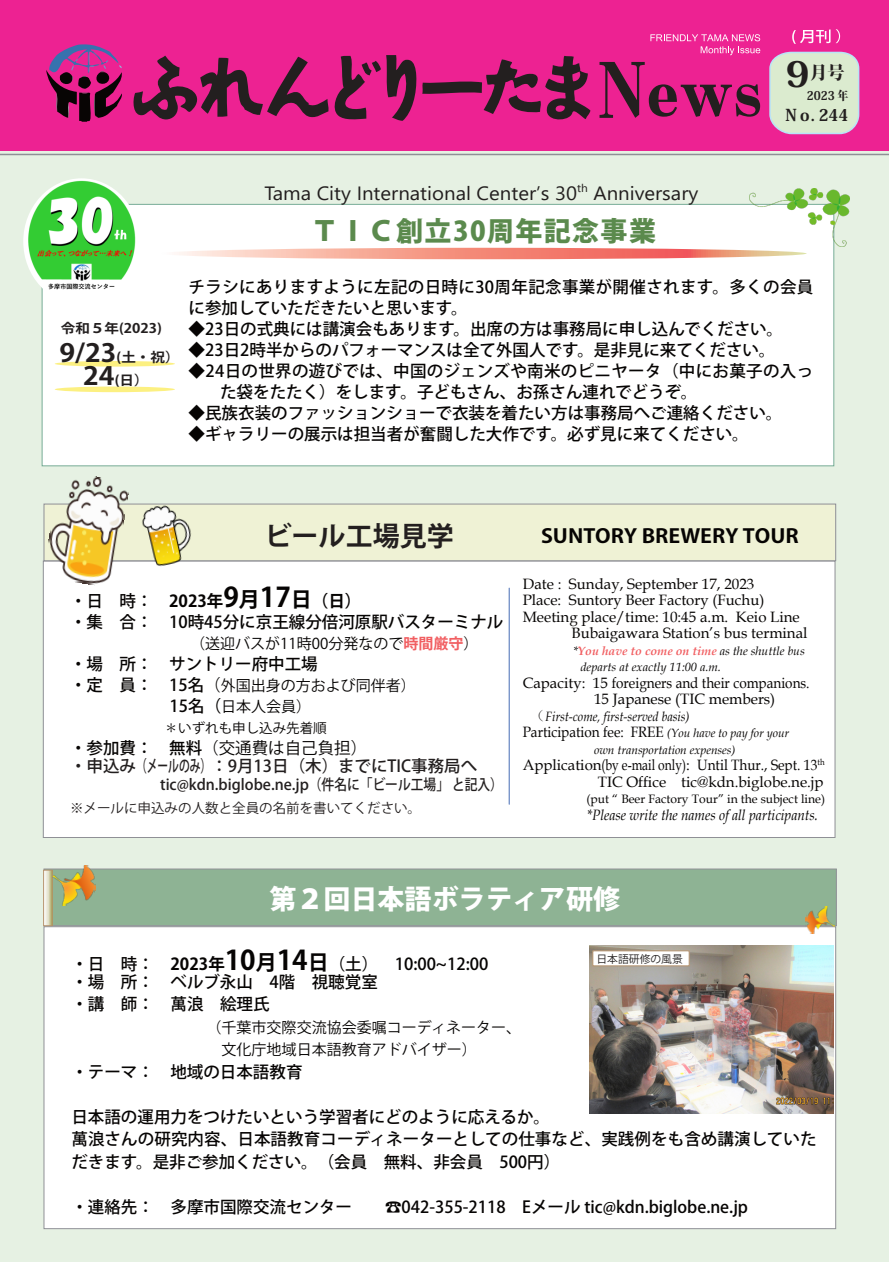
<style>
.page{position:relative;width:889px;height:1262px;background:#fff}
.page>*{position:absolute;margin:0;border:0;box-sizing:border-box;transform-origin:0 0}
.t1{font:800 27px "Koz Go Pr 6 N";color:#fff}
.t2{font:800 27px "Koz Go Pr 6 N";letter-spacing:.05em;color:#5b8a4d}
.t3{font:700 27px "Koz Go Pr 6 N";color:#231f1f}
.t4{font:19.2px "Yu Gothic UI";color:#231f1f;scale:1.06 1}
.t5{font:700 19.2px "Koz Go Pr 6 N";color:#060403;scale:1.13 1}
.t6{font:800 18px "Koz Min Pr 6 N";color:#231f1f;scale:.95 1}
.t7{font:500 16.5px/22.5px "Koz Go Pr 6 N";color:#060403}
.t8{font:500 16.5px/21px "Koz Go Pr 6 N";letter-spacing:.02em;color:#060403}
.t9{font:500 16.5px/18px "Koz Go Pr 6 N";color:#231f1f}
.t10{font:800 16.2px "Koz Min Pr 6 N";color:#231f1f;scale:.95 1}
.t11{font:15px/16.5px "Book Antiqua";color:#060403}
.t12{font:15px/21px "Koz Go Pr 6 N";color:#060403;text-align:center}
.t13{font:15px "Book Antiqua";color:#060403;scale:.9 1}
.t14{font:italic 15px "Book Antiqua";color:#060403;scale:.9 1}
.t15{font:500 15px "Koz Go Pr 6 N";color:#231f1f}
.t16{font:italic 13.5px "Book Antiqua";color:#060403;scale:.9 1}
.t17{font:13.5px "Koz Go Pr 6 N";color:#231f1f}
.t18{font:13.5px "Koz Go Pr 6 N";color:#060403}
.t19{font:700 13.2px/22.5px "Koz Go Pr 6 N";color:#231f1f;text-align:center;scale:1.1 1}
.t20{font:italic 12.15px/16.5px "Book Antiqua";color:#060403}
.t21{font:12.15px "Book Antiqua";color:#060403}
.t22{font:800 12.15px "Koz Min Pr 6 N";color:#231f1f;scale:.9 1}
.t23{font:10.8px "Koz Go Pr 6 N";color:#231f1f}
.s1{font-size:35.1px}
.s2{font-size:24.9px}
.s3{font-weight:700}
.s4{font-weight:700;font-size:27px}
.s5{font-weight:700;font-size:21px}
.s6{font-weight:700;color:#f15e61}
.s7{font-weight:500;font-size:16.5px}
.s8{font-size:16.5px}
.s9{color:#060403}
.s10{font-weight:400;color:#060403}
.s11{font-family:"Sim Sun";font-style:normal;font-size:15px}
.s12{font-style:italic;font-size:12.15px}
</style>
<div class="page">
<div style="left:0;top:0;width:888px;height:1262px;background:#e6f1e3"></div>
<div style="left:42px;top:204px;width:791px;height:262px;background:#fff;border:1px solid #77ad97"></div>
<div style="left:43px;top:561px;width:792px;height:277px;background:#fff;border:1px solid #8f9096"></div>
<div style="left:44px;top:504px;width:791px;height:57px;background:#eff2d5;border:1px solid #8f9096"></div>
<hr style="left:508px;top:588px;width:1px;height:216px;background:#456bb4">
<svg style="left:161px;top:248px;width:645px;height:11px;background:#f49888"></svg>
<img style="left:42px;top:476px;width:86px;height:112px">
<img style="left:128px;top:503px;width:77px;height:64px">
<div style="left:44px;top:926px;width:791px;height:303px;background:#fff;border:1px solid #8f9096"></div>
<div style="left:44px;top:869px;width:792px;height:57px;background:#8eb394;border:1px solid #8f9096"></div>
<img style="left:589px;top:945px;width:244px;height:168px">
<div style="left:55px;top:386px;width:120px;height:6px;background:#fcf081;border-radius:50%"></div>
<div style="left:55px;top:361px;width:120px;height:6px;background:#fcf081;border-radius:50%"></div>
<div style="left:592px;top:950px;width:97px;height:16px;background:#fff;border:1px solid #b6936e"></div>
<svg style="left:45px;top:872px;width:6px;height:52px"></svg>
<div style="left:43px;top:870px;width:10px;height:56px;border:1px solid #b6936e"></div>
<img style="left:50px;top:865px;width:47px;height:43px">
<img style="left:803px;top:906px;width:31px;height:28px">
<img style="left:749px;top:188px;width:99px;height:58px">
<div style="left:0;top:0;width:888px;height:151px;background:#ed2292"></div>
<svg style="left:769px;top:51px;width:90px;height:84px;background:#daddcd"></svg>
<hr style="left:0;top:154px;width:888px;height:1px;background:#8f9096">
<svg style="left:650px;top:34px;width:109px;height:21px"></svg>
<svg style="left:792px;top:29px;width:47px;height:15px"></svg>
<svg style="left:133px;top:55px;width:457px;height:66px"></svg>
<svg style="left:46px;top:44px;width:76px;height:78px"></svg>
<svg style="left:599px;top:62px;width:160px;height:56px"></svg>
<img style="left:23px;top:178px;width:117px;height:116px">
<p class="t6" style="left:785px;top:63px;width:63px"><span class="s1">9</span>月号</p>
<p class="t22" style="left:806px;top:89px;width:48px">2023 年</p>
<p class="t10" style="left:783px;top:106px;width:70px">Ｎｏ. 244</p>
<p class="t19" style="left:61px;top:316px;width:93px">令和５年(2023)</p>
<p class="t19" style="left:60px;top:346px;width:110px"><span class="s2">9/23</span>(土・祝）<br><span class="s2">24</span>(日）</p>
<p class="t4" style="left:264px;top:186px;width:410px">Tama City International Center’s 30<sup>th</sup> Anniversary</p>
<h1 class="t2" style="left:311px;top:218px;width:346px">ＴＩＣ創立30周年記念事業</h1>
<p class="t8" style="left:188px;top:276px;width:626px">チラシにありますように左記の日時に30周年記念事業が開催されます。多くの会員に参加していただきたいと思います。</p>
<p class="t7" style="left:188px;top:318px;width:595px">◆23日の式典には講演会もあります。出席の方は事務局に申し込んでください。</p>
<p class="t7" style="left:188px;top:339px;width:588px">◆23日2時半からのパフォーマンスは全て外国人です。是非見に来てください。</p>
<p class="t8" style="left:220px;top:360px;width:594px;text-indent:-32px">◆24日の世界の遊びでは、中国のジェンズや南米のピニヤータ（中にお菓子の入った袋をたたく）をします。子どもさん、お孫さん連れでどうぞ。</p>
<p class="t7" style="left:188px;top:402px;width:595px">◆民族衣装のファッションショーで衣装を着たい方は事務局へご連絡ください。</p>
<p class="t7" style="left:188px;top:423px;width:561px">◆ギャラリーの展示は担当者が奮闘した大作です。必ず見に来てください。</p>
<h1 class="t3" style="left:265px;top:522px;width:190px">ビール工場見学</h1>
<p class="t7" style="left:70px;top:590px;width:434px;line-height:21px">・日 時： <span class="s3">2023年</span><span class="s4">9</span><span class="s5">月</span><span class="s4">17</span><span class="s5">日</span><span class="s3">（日）<br></span>・集 合： 10時45分に京王線分倍河原駅バスターミナル</p>
<p class="t12" style="left:190px;top:633px;width:290px">（送迎バスが11時00分発なので<span class="s6">時間厳守</span>）</p>
<p class="t7" style="left:70px;top:652px;width:249px">・場 所： サントリー府中工場</p>
<p class="t12" style="left:70px;top:675px;width:347px"><span class="s7">・定 員： 15名</span><span class="s8">（</span>外国出身の方および同伴者）<br><span class="s7">15名（</span>日本人会員）</p>
<p class="t18" style="left:164px;top:721px;width:163px">＊いずれも申し込み先着順</p>
<p class="t9" style="left:70px;top:739px;width:408px"><span class="s9">・参加費： 無料</span><span class="s10">（交通費は自己負担）<br></span>・申込み（メールのみ）：9月13日（木）までにTIC事務局へ</p>
<p class="t15" style="left:160px;top:777px;width:344px">tic@kdn.biglobe.ne.jp（件名に「ビール工場」と記入）</p>
<p class="t17" style="left:70px;top:801px;width:352px">※メールに申込みの人数と全員の名前を書いてください。</p>
<p class="t5" style="left:540px;top:526px;width:229px">SUNTORY BREWERY TOUR</p>
<p class="t11" style="left:522px;top:577px;width:233px">Date : Sunday, September 17, 2023</p>
<p class="t11" style="left:522px;top:593px;width:243px">Place: Suntory Beer Factory (Fuchu)</p>
<p class="t11" style="left:522px;top:610px;width:278px">Meeting place/time: 10:45 a.m. Keio Line</p>
<p class="t11" style="left:571px;top:626px;width:237px">Bubaigawara Station’s bus terminal</p>
<p class="t20" style="left:580px;top:644px;width:226px;text-indent:-7px">*<span class="s6">You have to come on time</span> as the shuttle bus departs at exactly 11:00 a.m.</p>
<p class="t11" style="left:593px;top:676px;width:217px;text-indent:-71px">Capacity: 15 foreigners and their companions.<br>15 Japanese (TIC members)</p>
<p class="t16" style="left:530px;top:711px;width:178px"><span class="s11">（</span>First-come, first-served basis)</p>
<p class="t13" style="left:522px;top:726px;width:297px">Participation fee: FREE <span class="s12">(You have to pay for your</span></p>
<p class="t20" style="left:593px;top:743px;width:143px">own transportation expenses)</p>
<p class="t11" style="left:522px;top:758px;width:303px;text-align:right">Application(by e-mail only): Until Thur., Sept. 13<sup>th<br></sup>TIC Office tic@kdn.biglobe.ne.jp</p>
<p class="t21" style="left:586px;top:794px;width:240px">(put “ Beer Factory Tour” in the subject line)</p>
<p class="t14" style="left:586px;top:809px;width:258px">*Please write the names of all participants.</p>
<h1 class="t1" style="left:269px;top:885px;width:352px">第２回日本語ボラティア研修</h1>
<p class="t7" style="left:71px;top:954px;width:418px;line-height:18px">・日 時： <span class="s3">2023年</span><span class="s4">10</span><span class="s5">月</span><span class="s4">14</span><span class="s5">日</span>（土） 10:00~12:00・場 所： ベルブ永山 4階 視聴覚室</p>
<p class="t7" style="left:71px;top:992px;width:199px">・講 師： 萬浪 絵理氏</p>
<p class="t12" style="left:221px;top:1015px;width:301px;line-height:22.5px;text-align:left;text-indent:-15px">（千葉市交際交流協会委嘱コーディネーター、文化庁地域日本語教育アドバイザー）</p>
<p class="t7" style="left:71px;top:1060px;width:232px">・テーマ： 地域の日本語教育</p>
<p class="t7" style="left:71px;top:1105px;width:746px">日本語の運用力をつけたいという学習者にどのように応えるか。<br>萬浪さんの研究内容、日本語教育コーディネーターとしての仕事など、実践例をも含め講演していただきます。是非ご参加ください。（会員 無料、非会員 500円）</p>
<p class="t7" style="left:71px;top:1195px;width:282px">・連絡先： 多摩市国際交流センター</p>
<p class="t7" style="left:385px;top:1195px;width:364px">☎042-355-2118 Eメール tic@kdn.biglobe.ne.jp</p>
<p class="t23" style="left:596px;top:953px;width:88px">日本語研修の風景</p>
</div>
